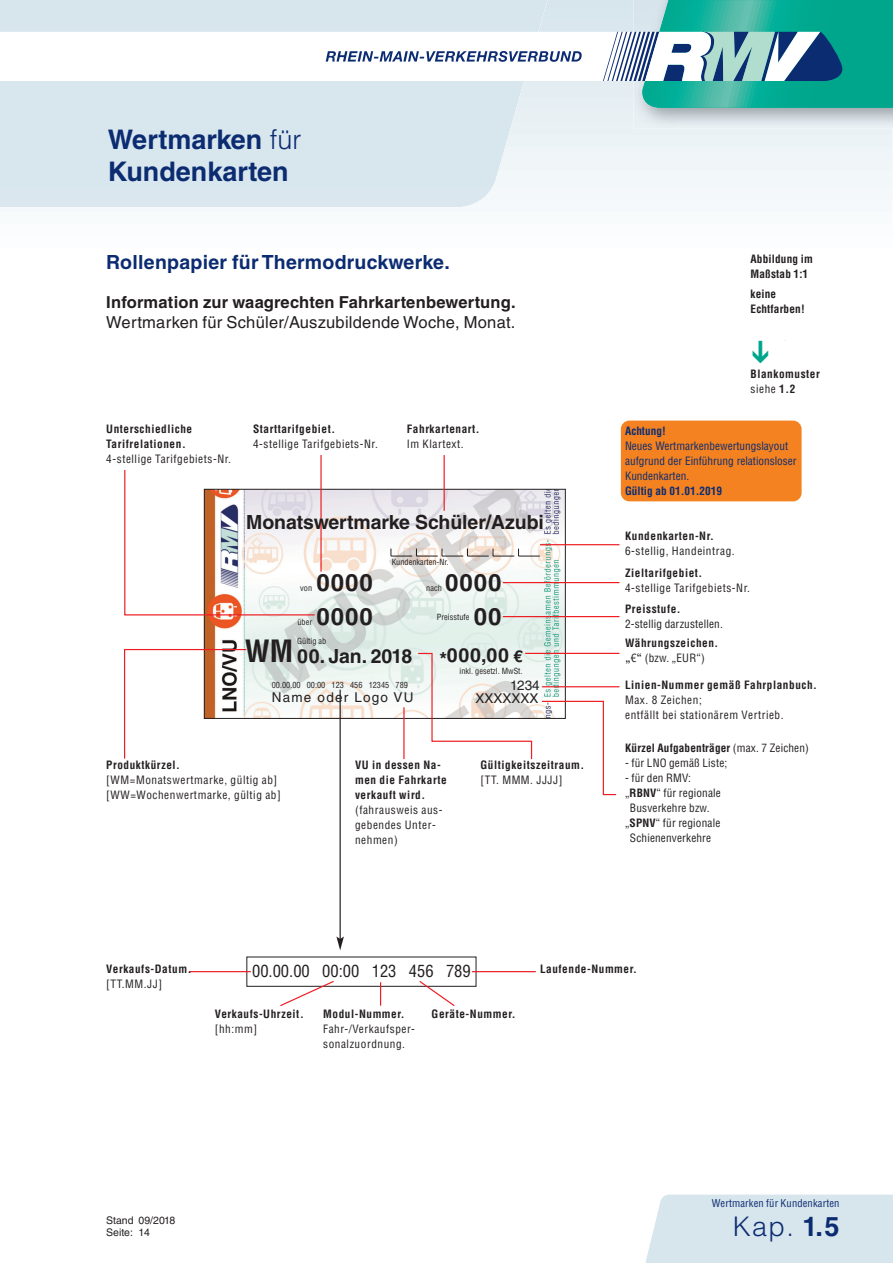
<style>
.page{position:relative;width:893px;height:1263px;background:#fff}
.page>*{position:absolute;margin:0;border:0;box-sizing:border-box;transform-origin:0 0}
.t1{font:700 27px/32.4px "Helvetica LT Std";color:#0c2c72}
.t2{font:300 27px "Helvetica LT Std";color:#0c2c72}
.t3{font:700 24px "Helvetica LT Std";letter-spacing:.04em;color:#231f20}
.t4{font:700 19.5px "Helvetica LT Std";letter-spacing:-.005em;color:#231f20}
.t5{font:700 19.5px "Helvetica LT Std";letter-spacing:.015em;color:#0c2c72}
.t6{font:16.5px "Helvetica LT Std";letter-spacing:.015em;color:#231f20}
.t7{font:700 16.5px "Helvetica LT Std";letter-spacing:.015em;color:#231f20}
.t8{font:condensed 16.5px "Helvetica LT Std";color:#231f20}
.t9{font:13.5px "Helvetica LT Std";letter-spacing:.09em;color:#231f20}
.t10{font:13.5px "Helvetica LT Std";color:#231f20}
.t11{font:700 condensed 11.25px/15px "Helvetica LT Std";letter-spacing:.05em;color:#231f20}
.t12{font:condensed 11.25px/15px "Helvetica LT Std";letter-spacing:.05em;color:#231f20}
.t13{font:condensed 11.25px "Helvetica LT Std";letter-spacing:.015em;color:#231f20}
.t14{font:condensed 11.25px/15px "Helvetica LT Std";color:#0c2c72}
.t15{font:700 condensed 11.25px/15px "Helvetica LT Std";letter-spacing:.015em;color:#231f20}
.t16{font:700 condensed 11.25px "Helvetica LT Std";color:#0c2c72}
.t17{font:condensed 10.5px "Helvetica LT Std";letter-spacing:.015em;color:#0c2c72}
.t18{font:10.5px/11.9px "Helvetica LT Std";color:#231f20}
.t19{font:condensed 8.25px "Helvetica LT Std";color:#231f20}
.s1{font-weight:300}
.s2{font-stretch:condensed;font-size:30px}
.s3{font-size:16.5px}
.s4{font-weight:400}
.s5{font-weight:700}
</style>
<div class="page">
<div style="left:548px;top:108px;width:344px;height:92px;background:#f0f5f8"></div>
<svg style="left:0;top:108px;width:548px;height:99px;background:#dae7ee"></svg>
<img style="left:633px;top:108px;width:260px;height:21px">
<svg style="left:0;top:0;width:893px;height:108px"></svg>
<div style="left:646px;top:1195px;width:247px;height:68px;background:#d7e5ec"></div>
<img style="left:206px;top:491px;width:357px;height:226px">
<hr style="left:503px;top:616px;width:116px;height:1px;background:#ee1d23">
<hr style="left:503px;top:582px;width:116px;height:1px;background:#ee1d23">
<hr style="left:540px;top:544px;width:79px;height:1px;background:#ee1d23">
<hr style="left:525px;top:653px;width:94px;height:1px;background:#ee1d23">
<hr style="left:542px;top:686px;width:77px;height:1px;background:#ee1d23">
<hr style="left:339px;top:690px;width:2px;height:249px;background:#231f20">
<svg style="left:336px;top:937px;width:8px;height:13px"></svg>
<hr style="left:443px;top:455px;width:2px;height:56px;background:#ee1d23">
<hr style="left:320px;top:455px;width:2px;height:117px;background:#ee1d23">
<hr style="left:403px;top:707px;width:1px;height:52px;background:#ee1d23">
<svg style="left:541px;top:700px;width:76px;height:96px"></svg>
<svg style="left:124px;top:648px;width:123px;height:111px"></svg>
<svg style="left:124px;top:470px;width:192px;height:146px"></svg>
<svg style="left:417px;top:652px;width:116px;height:108px"></svg>
<div style="left:247px;top:957px;width:229px;height:30px;border:1px solid #231f20"></div>
<svg style="left:418px;top:981px;width:38px;height:25px"></svg>
<hr style="left:189px;top:971px;width:62px;height:1px;background:#ee1d23">
<hr style="left:472px;top:971px;width:64px;height:1px;background:#ee1d23">
<svg style="left:279px;top:980px;width:56px;height:27px"></svg>
<svg style="left:380px;top:982px;width:1px;height:24px"></svg>
<svg style="left:391px;top:549px;width:149px;height:8px"></svg>
<div style="left:621px;top:421px;width:180px;height:80px;background:#f58220;border-radius:9px"></div>
<h1 class="t1" style="left:108px;top:126px;width:195px">Wertmarken <span class="s1">für<br></span>Kundenkarten</h1>
<h3 class="t5" style="left:106px;top:255px;width:345px">Rollenpapier für Thermodruckwerke.</h3>
<h3 class="t7" style="left:106px;top:297px;width:411px">Information zur waagrechten Fahrkartenbewertung.</h3>
<h3 class="t6" style="left:106px;top:316px;width:411px">Wertmarken für Schüler/Auszubildende Woche, Monat.</h3>
<p class="t11" style="left:106px;top:423px;width:87px">Unterschiedliche<br>Tarifrelationen.</p>
<p class="t12" style="left:106px;top:453px;width:126px">4-stellige Tarifgebiets-Nr.</p>
<p class="t11" style="left:253px;top:423px;width:84px">Starttarifgebiet.</p>
<p class="t12" style="left:253px;top:438px;width:126px">4-stellige Tarifgebiets-Nr.</p>
<p class="t11" style="left:407px;top:423px;width:74px">Fahrkartenart.</p>
<p class="t12" style="left:407px;top:438px;width:58px">Im Klartext.</p>
<h3 class="t4" style="left:246px;top:515px;width:299px">Monatswertmarke Schüler/Azubi</h3>
<p class="t19" style="left:392px;top:559px;width:58px">Kundenkarten-Nr.</p>
<h2 class="t3" style="left:445px;top:574px;width:58px">0000</h2>
<h2 class="t3" style="left:316px;top:574px;width:58px">0000</h2>
<p class="t19" style="left:300px;top:584px;width:13px">von</p>
<p class="t19" style="left:426px;top:584px;width:17px">nach</p>
<p class="t19" style="left:297px;top:618px;width:16px">über</p>
<h2 class="t3" style="left:316px;top:608px;width:58px">0000</h2>
<h2 class="t3" style="left:474px;top:608px;width:29px">00</h2>
<p class="t19" style="left:437px;top:614px;width:34px">Preisstufe</p>
<p class="t19" style="left:297px;top:638px;width:31px">Gültig ab</p>
<h3 class="t4" style="left:245px;top:649px;width:169px"><span class="s2">WM</span> 00. Jan. 2018</h3>
<h3 class="t4" style="left:439px;top:648px;width:85px">*000,00 <span class="s3">€</span></h3>
<p class="t19" style="left:272px;top:682px;width:138px">00.00.00 00:00 123 456 12345 789</p>
<p class="t9" style="left:272px;top:693px;width:143px">Name oder Logo VU</p>
<p class="t19" style="left:460px;top:667px;width:65px">inkl. gesetzl. MwSt.</p>
<p class="t9" style="left:510px;top:680px;width:31px">1234</p>
<p class="t10" style="left:475px;top:693px;width:65px">XXXXXXX</p>
<p class="t11" style="left:106px;top:759px;width:75px">Produktkürzel.</p>
<p class="t12" style="left:106px;top:774px;width:176px">[WM=Monatswertmarke, gültig ab] [WW=Wochenwertmarke, gültig ab]</p>
<p class="t11" style="left:355px;top:759px;width:93px">VU in dessen Na&shy;men die Fahrkarte verkauft wird.</p>
<p class="t12" style="left:355px;top:804px;width:89px">(fahrausweis aus&shy;gebendes Unter&shy;nehmen)</p>
<p class="t11" style="left:480px;top:759px;width:105px">Gültigkeitszeitraum.</p>
<p class="t12" style="left:480px;top:774px;width:83px">[TT. MMM. JJJJ]</p>
<p class="t15" style="left:750px;top:253px;width:64px">Abbildung im<br>Maßstab 1:1</p>
<p class="t15" style="left:750px;top:287px;width:56px">keine<br>Echtfarben!</p>
<p class="t11" style="left:750px;top:367px;width:71px">Blankomuster <span class="s4">siehe</span> 1.2</p>
<p class="t16" style="left:625px;top:426px;width:42px">Achtung!</p>
<p class="t14" style="left:625px;top:439px;width:173px">Neues Wertmarkenbewertungslayout aufgrund der Einführung relationsloser<br>Kundenkarten.</p>
<p class="t16" style="left:625px;top:486px;width:98px">Gültig ab 01.01.2019</p>
<p class="t11" style="left:625px;top:529px;width:90px">Kundenkarten-Nr.</p>
<p class="t12" style="left:625px;top:544px;width:111px">6-stellig, Handeintrag.</p>
<p class="t11" style="left:625px;top:566px;width:79px">Zieltarifgebiet.</p>
<p class="t12" style="left:625px;top:581px;width:126px">4-stellige Tarifgebiets-Nr.</p>
<p class="t11" style="left:625px;top:602px;width:57px">Preisstufe.</p>
<p class="t13" style="left:625px;top:619px;width:99px">2-stellig darzustellen.</p>
<p class="t11" style="left:625px;top:637px;width:95px">Währungszeichen. „<span class="s4">€</span>“ <span class="s4">(bzw. „EUR“)</span></p>
<p class="t11" style="left:625px;top:678px;width:193px">Linien-Nummer gemäß Fahrplanbuch.</p>
<p class="t12" style="left:625px;top:693px;width:160px">Max. 8 Zeichen;<br>entfällt bei stationärem Vertrieb.</p>
<p class="t15" style="left:625px;top:742px;width:185px">Kürzel Aufgabenträger <span class="s4">(max. 7 Zeichen)</span></p>
<p class="t13" style="left:625px;top:759px;width:104px">- für LNO gemäß Liste;</p>
<p class="t13" style="left:625px;top:774px;width:67px">- für den RMV:</p>
<p class="t13" style="left:625px;top:789px;width:97px">„<span class="s5">RBNV</span>“ für regionale</p>
<p class="t13" style="left:630px;top:804px;width:81px">Busverkehre bzw.</p>
<p class="t13" style="left:625px;top:819px;width:97px">„<span class="s5">SPNV</span>“ für regionale</p>
<p class="t13" style="left:630px;top:834px;width:83px">Schienenverkehre</p>
<p class="t11" style="left:106px;top:963px;width:87px">Verkaufs-Datum.</p>
<h3 class="t8" style="left:252px;top:965px;width:220px">00.00.00 00:00 123 456 789</h3>
<p class="t11" style="left:540px;top:963px;width:98px">Laufende-Nummer.</p>
<p class="t12" style="left:106px;top:978px;width:57px">[TT.MM.JJ]</p>
<p class="t11" style="left:215px;top:1007px;width:91px">Verkaufs-Uhrzeit.</p>
<p class="t12" style="left:215px;top:1022px;width:44px">[hh:mm]</p>
<p class="t11" style="left:323px;top:1007px;width:83px">Modul-Nummer.</p>
<p class="t11" style="left:432px;top:1007px;width:85px">Geräte-Nummer.</p>
<p class="t12" style="left:323px;top:1022px;width:93px">Fahr-/Verkaufsper&shy;sonalzuordnung.</p>
<p class="t17" style="left:712px;top:1199px;width:129px">Wertmarken für Kundenkarten</p>
<p class="t18" style="left:106px;top:1215px;width:71px">Stand 09/2018<br>Seite: 14</p>
<h1 class="t2" style="left:733px;top:1210px;width:108px">Kap. <span class="s5">1.5</span></h1>
</div>
